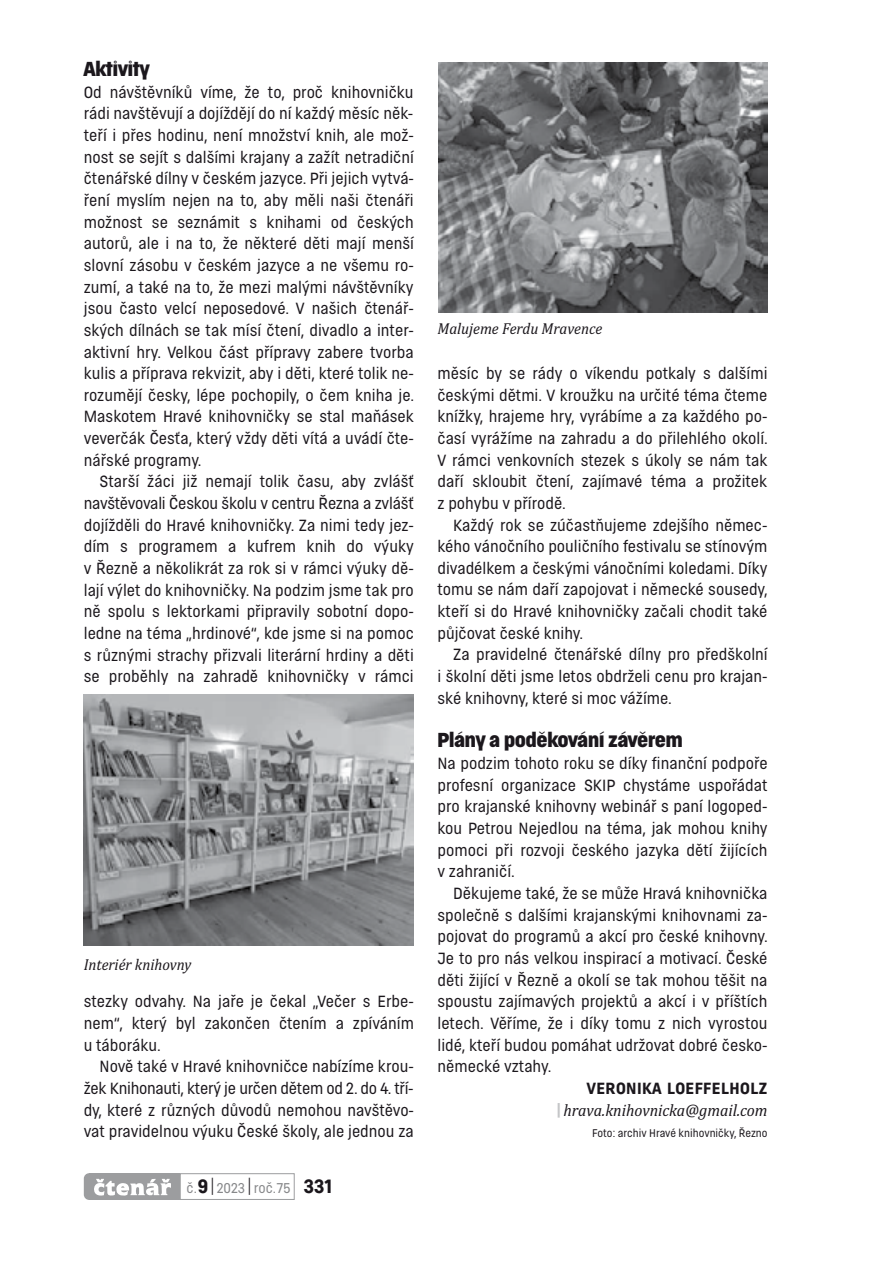
<style>
.page{position:relative;width:893px;height:1263px;background:#fff}
.page>*{position:absolute;margin:0;border:0;box-sizing:border-box;transform-origin:0 0}
.t1{font:900 18.9px "Normatica Display";color:#1b171c}
.t2{font:italic 16.95px "Cambria";color:#1b171c;scale:.94 1}
.t3{font:italic 16.05px "Cambria";color:#1b171c;scale:.94 1}
.t4{font:15px/21.6px "Normatica";color:#1b171c;text-align:justify}
.t5{font:700 15px "Normatica";letter-spacing:.03em;color:#1b171c}
.t6{font:13.2px "Normatica";color:#87888a}
.t7{font:10.35px "Normatica";color:#1b171c}
.s1{font-weight:700;font-size:17.85px;color:#1b171c}
.s2{font-weight:300;font-size:18.9px;color:#1b171c}
.s3{font-family:"Normatica";font-weight:700;font-style:normal;font-size:16.05px;color:#c5c6c8}
</style>
<div class="page">
<div style="left:84px;top:1173px;width:12px;height:27px;background:#9c9d9f;border-radius:5px"></div>
<div style="left:89px;top:1173px;width:91px;height:27px;background:#9c9d9f"></div>
<svg style="left:94px;top:1179px;width:77px;height:16px"></svg>
<div style="left:180px;top:1173px;width:115px;height:27px;border:1px solid #9c9d9f"></div>
<img style="left:84px;top:694px;width:330px;height:252px">
<img style="left:438px;top:63px;width:329px;height:249px">
<p class="t1" style="left:84px;top:57px;width:67px">Aktivity</p>
<p class="t4" style="left:84px;top:81px;width:332px">Od návštěvníků víme, že to, proč knihovničku rádi navštěvují a dojíždějí do ní každý měsíc něk&shy;teří i přes hodinu, není množství knih, ale mož&shy;nost se sejít s dalšími krajany a zažít netradiční čtenářské dílny v českém jazyce. Při jejich vytvá&shy;ření myslím nejen na to, aby měli naši čtenáři možnost se seznámit s knihami od českých autorů, ale i na to, že některé děti mají menší slovní zásobu v českém jazyce a ne všemu ro&shy;zumí, a také na to, že mezi malými návštěvníky jsou často velcí neposedové. V našich čtenář&shy;ských dílnách se tak mísí čtení, divadlo a inter&shy;aktivní hry. Velkou část přípravy zabere tvorba kulis a příprava rekvizit, aby i děti, které tolik ne&shy;rozumějí česky, lépe pochopily, o čem kniha je.<br>Maskotem Hravé knihovničky se stal maňásek veverčák Česťa, který vždy děti vítá a uvádí čte&shy;nářské programy.</p>
<p class="t4" style="left:84px;top:471px;width:332px;text-indent:16px">Starší žáci již nemají tolik času, aby zvlášť navštěvovali Českou školu v centru Řezna a zvlášť dojížděli do Hravé knihovničky. Za nimi tedy jez&shy;dím s programem a kufrem knih do výuky v Řezně a několikrát za rok si v rámci výuky dě&shy;lají výlet do knihovničky. Na podzim jsme tak pro ně spolu s lektorkami připravily sobotní dopo&shy;ledne na téma „hrdinové“, kde jsme si na pomoc s různými strachy přizvali literární hrdiny a děti se proběhly na zahradě knihovničky v rámci</p>
<p class="t3" style="left:84px;top:954px;width:116px">Interiér knihovny</p>
<p class="t4" style="left:84px;top:991px;width:332px">stez ky odvahy. Na jaře je čekal „Večer s Erbe&shy;nem“, který byl zakončen čtením a zpíváním u táboráku.</p>
<p class="t4" style="left:84px;top:1056px;width:332px;text-indent:16px">Nově také v Hravé knihovničce nabízíme krou&shy;žek Knihonauti, který je určen dětem od 2. do 4. tří - dy, které z různých důvodů nemohou navštěvo&shy;vat pravidelnou výuku České školy, ale jednou za</p>
<p class="t6" style="left:187px;top:1180px;width:147px">č.<span class="s1">9</span><span class="s2">|</span> 2023 <span class="s2">|</span>roč.75 <span class="s1">331</span></p>
<p class="t3" style="left:437px;top:319px;width:177px">Malujeme Ferdu Mravence</p>
<p class="t4" style="left:437px;top:362px;width:332px">měsíc by se rády o víkendu potkaly s dalšími českými dětmi. V kroužku na určité téma čteme knížky, hrajeme hry, vyrábíme a za každého po&shy;časí vyrážíme na zahradu a do přilehlého okolí.<br>V rámci venkovních stezek s úkoly se nám tak daří skloubit čtení, zajímavé téma a prožitek z pohybu v přírodě.</p>
<p class="t4" style="left:437px;top:514px;width:332px;text-indent:16px">Každý rok se zúčastňujeme zdejšího němec&shy;kého vánočního pouličního festivalu se stínovým divadélkem a českými vánočními koledami. Díky tomu se nám daří zapojovat i německé sousedy, kteří si do Hravé knihovničky začali chodit také půjčovat české knihy.</p>
<p class="t4" style="left:437px;top:644px;width:332px;text-indent:16px">Za pravidelné čtenářské dílny pro předškolní i školní děti jsme letos obdrželi cenu pro krajan&shy;ské knihovny, které si moc vážíme.</p>
<p class="t1" style="left:437px;top:729px;width:247px">Plány a poděkování závěrem</p>
<p class="t4" style="left:437px;top:752px;width:332px">Na podzim tohoto roku se díky finanční podpoře profesní organizace SKIP chystáme uspořádat pro krajanské knihovny webinář s paní logoped&shy;kou Petrou Nejedlou na téma, jak mohou knihy pomoci při rozvoji českého jazyka dětí žijících v zahraničí.</p>
<p class="t4" style="left:437px;top:882px;width:332px;text-indent:16px">Děkujeme také, že se může Hravá knihovnička společně s dalšími krajanskými knihovnami za&shy;pojovat do programů a akcí pro české knihovny.<br>Je to pro nás velkou inspirací a motivací. České děti žijící v Řezně a okolí se tak mohou těšit na spoustu zajímavých projektů a akcí i v příštích letech. Věříme, že i díky tomu z nich vyrostou lidé, kteří budou pomáhat udržovat dobré česko&shy;německé vztahy.</p>
<p class="t5" style="left:587px;top:1078px;width:182px">VERONIKA LOEFFELHOLZ</p>
<p class="t2" style="left:556px;top:1099px;width:226px"><span class="s3">|</span> hrava.knihovnicka@gmail.com</p>
<p class="t7" style="left:592px;top:1127px;width:177px">Foto: archiv Hravé knihovničky, Řezno</p>
</div>
